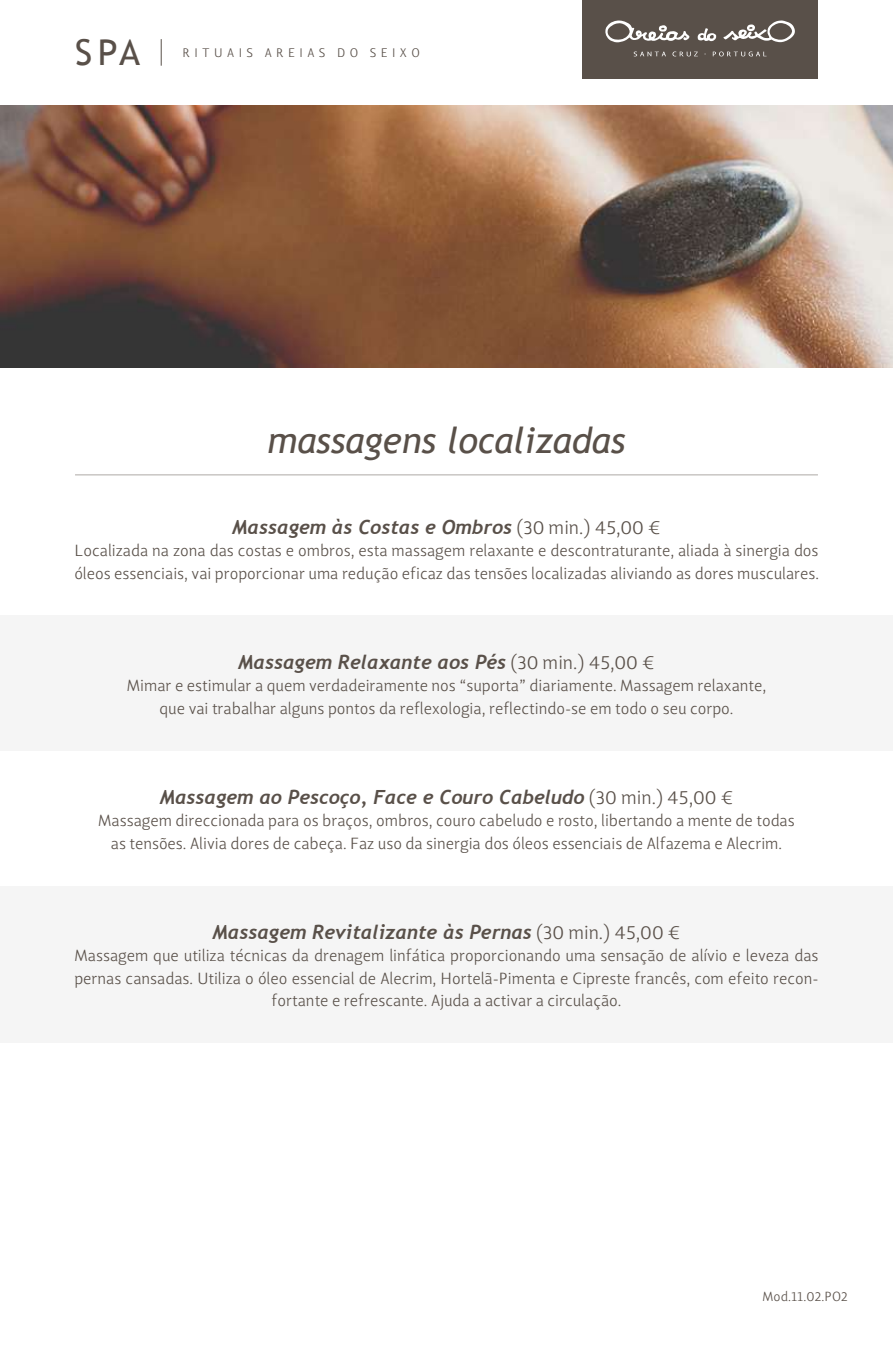
<style>
.page{position:relative;width:893px;height:1350px;background:#fff}
.page>*{position:absolute;margin:0;border:0;box-sizing:border-box;transform-origin:0 0}
.t1{font:italic 36px "Trebuchet MS";color:#595049}
.t2{font:35.7px "Trebuchet MS";color:#595049}
.t3{font:italic 700 19.5px "Trebuchet";color:#595049}
.t4{font:16.5px/22.5px "Lisboa LF Light";color:#595049;text-align:center}
.t5{font:13.5px "Lisboa LF Light";letter-spacing:.01em;color:#595049}
.t6{font:12.6px "Lisboa LF Light";letter-spacing:.35em;color:#595049}
.s1{font-family:"Lisboa LF Light";font-weight:400;font-style:normal}
</style>
<div class="page">
<div style="left:0;top:615px;width:892px;height:135px;background:#f5f5f5"></div>
<div style="left:0;top:886px;width:892px;height:157px;background:#f5f5f5"></div>
<div style="left:582px;top:0;width:235px;height:79px;background:#595049"></div>
<svg style="left:605px;top:20px;width:190px;height:23px"></svg>
<svg style="left:633px;top:52px;width:33px;height:4px"></svg>
<svg style="left:672px;top:52px;width:25px;height:4px"></svg>
<svg style="left:712px;top:52px;width:54px;height:4px"></svg>
<svg style="left:161px;top:39px;width:1px;height:27px"></svg>
<hr style="left:75px;top:475px;width:743px;height:1px;background:#595049">
<img style="left:0;top:105px;width:892px;height:263px">
<h2 class="t2" style="left:75px;top:32px;width:67px">SPA</h2>
<p class="t6" style="left:182px;top:45px;width:239px">RITUAIS AREIAS DO SEIXO</p>
<h1 class="t1" style="left:267px;top:419px;width:359px">massagens localizadas</h1>
<p class="t3" style="left:232px;top:515px;width:430px">Massagem às Costas e Ombros <span class="s1">(30 min.) 45,00 €</span></p>
<p class="t4" style="left:74px;top:539px;width:746px;text-align:left">Localizada na zona das costas e ombros, esta massagem relaxante e descontraturante, aliada à sinergia dos óleos essenciais, vai proporcionar uma redução eficaz das tensões localizadas aliviando as dores musculares.</p>
<p class="t3" style="left:238px;top:650px;width:418px">Massagem Relaxante aos Pés <span class="s1">(30 min.) 45,00 €</span></p>
<p class="t4" style="left:127px;top:674px;width:641px">Mimar e estimular a quem verdadeiramente nos “suporta” diariamente. Massagem relaxante, que vai trabalhar alguns pontos da reflexologia, reflectindo-se em todo o seu corpo.</p>
<p class="t3" style="left:160px;top:785px;width:575px">Massagem ao Pescoço, Face e Couro Cabeludo <span class="s1">(30 min.) 45,00 €</span></p>
<p class="t4" style="left:98px;top:809px;width:698px">Massagem direccionada para os braços, ombros, couro cabeludo e rosto, libertando a mente de todas as tensões. Alivia dores de cabeça. Faz uso da sinergia dos óleos essenciais de Alfazema e Alecrim.</p>
<p class="t3" style="left:212px;top:920px;width:469px">Massagem Revitalizante às Pernas <span class="s1">(30 min.) 45,00 €</span></p>
<p class="t4" style="left:74px;top:944px;width:745px">Massagem que utiliza técnicas da drenagem linfática proporcionando uma sensação de alívio e leveza das pernas cansadas. Utiliza o óleo essencial de Alecrim, Hortelã-Pimenta e Cipreste francês, com efeito recon&shy;fortante e refrescante. Ajuda a activar a circulação.</p>
<p class="t5" style="left:762px;top:1289px;width:87px">Mod.11.02.PO2</p>
</div>
